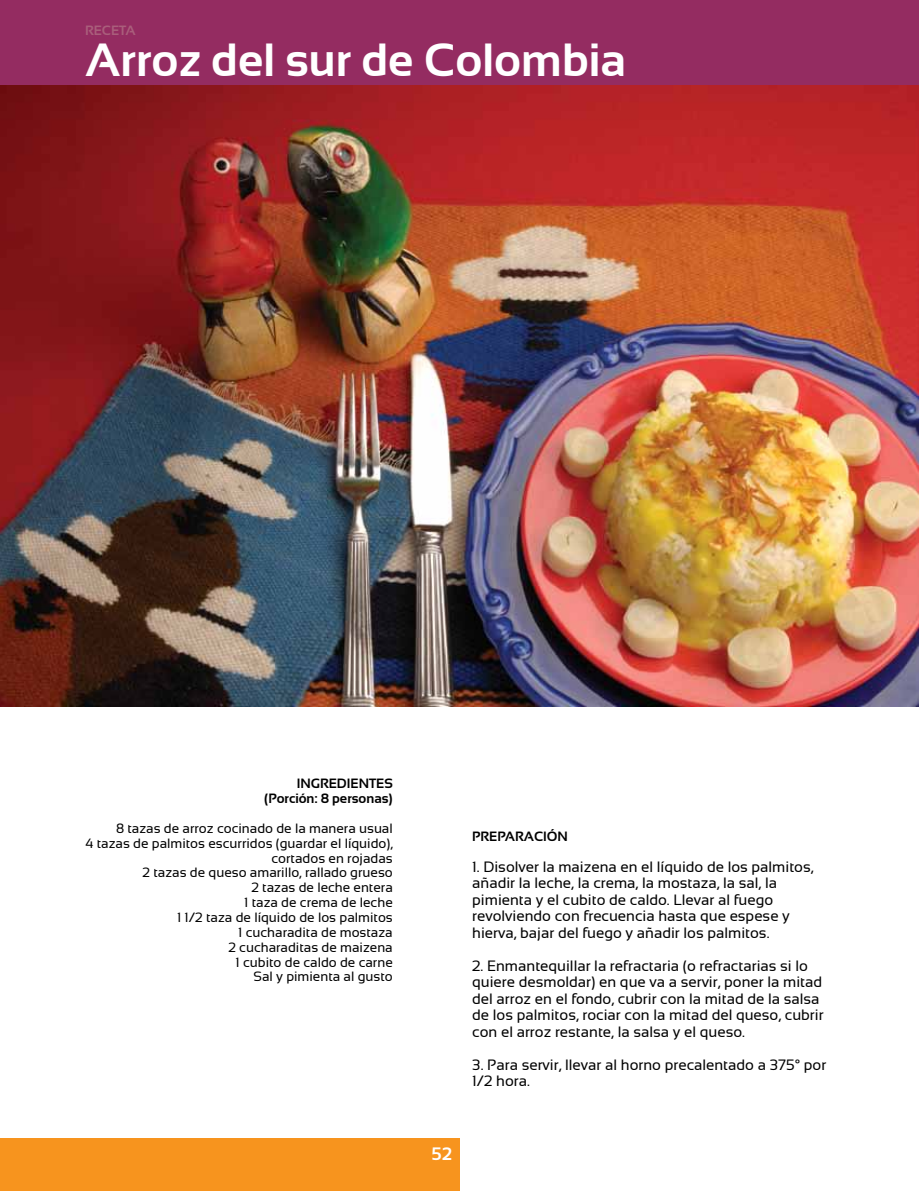
<style>
.page{position:relative;width:919px;height:1191px;background:#fff}
.page>*{position:absolute;margin:0;border:0;box-sizing:border-box;transform-origin:0 0}
.t1{font:700 46.5px "Sansation";color:#fff}
.t2{font:700 18px "Sansation";color:#fff}
.t3{font:15px/16.5px "Sansation";color:#000}
.t4{font:13.5px/14.9px "Sansation";color:#000;text-align:right}
.t5{font:700 13.5px/14.9px "Sansation";color:#000;text-align:right}
.t6{font:700 13.5px "Sansation";color:#a95e7b}
</style>
<div class="page">
<div style="left:0;top:0;width:918px;height:85px;background:#942c61"></div>
<div style="left:0;top:1138px;width:459px;height:53px;background:#f7941e"></div>
<img style="left:0;top:85px;width:918px;height:621px">
<p class="t6" style="left:85px;top:22px;width:52px">RECETA</p>
<h1 class="t1" style="left:85px;top:34px;width:542px">Arroz del sur de Colombia</h1>
<p class="t5" style="left:264px;top:776px;width:130px">INGREDIENTES (Porción: 8 personas)</p>
<p class="t4" style="left:85px;top:820px;width:309px">8 tazas de arroz cocinado de la manera usual<br>4 tazas de palmitos escurridos (guardar el líquido), cortados en rojadas<br>2 tazas de queso amarillo, rallado grueso<br>2 tazas de leche entera<br>1 taza de crema de leche<br>1 1/2 taza de líquido de los palmitos<br>1 cucharadita de mostaza<br>2 cucharaditas de maizena<br>1 cubito de caldo de carne<br>Sal y pimienta al gusto</p>
<p class="t5" style="left:472px;top:828px;width:97px">PREPARACIÓN</p>
<p class="t3" style="left:472px;top:858px;width:343px">1. Disolver la maizena en el líquido de los palmitos, añadir la leche, la crema, la mostaza, la sal, la pimienta y el cubito de caldo. Llevar al fuego revolviendo con frecuencia hasta que espese y hierva, bajar del fuego y añadir los palmitos.</p>
<p class="t3" style="left:472px;top:957px;width:353px">2. Enmantequillar la refractaria (o refractarias si lo quiere desmoldar) en que va a servir, poner la mitad del arroz en el fondo, cubrir con la mitad de la salsa de los palmitos, rociar con la mitad del queso, cubrir con el arroz restante, la salsa y el queso.</p>
<p class="t3" style="left:472px;top:1056px;width:355px">3. Para servir, llevar al horno precalentado a 375° por<br>1/2 hora.</p>
<p class="t2" style="left:431px;top:1143px;width:22px">52</p>
</div>
